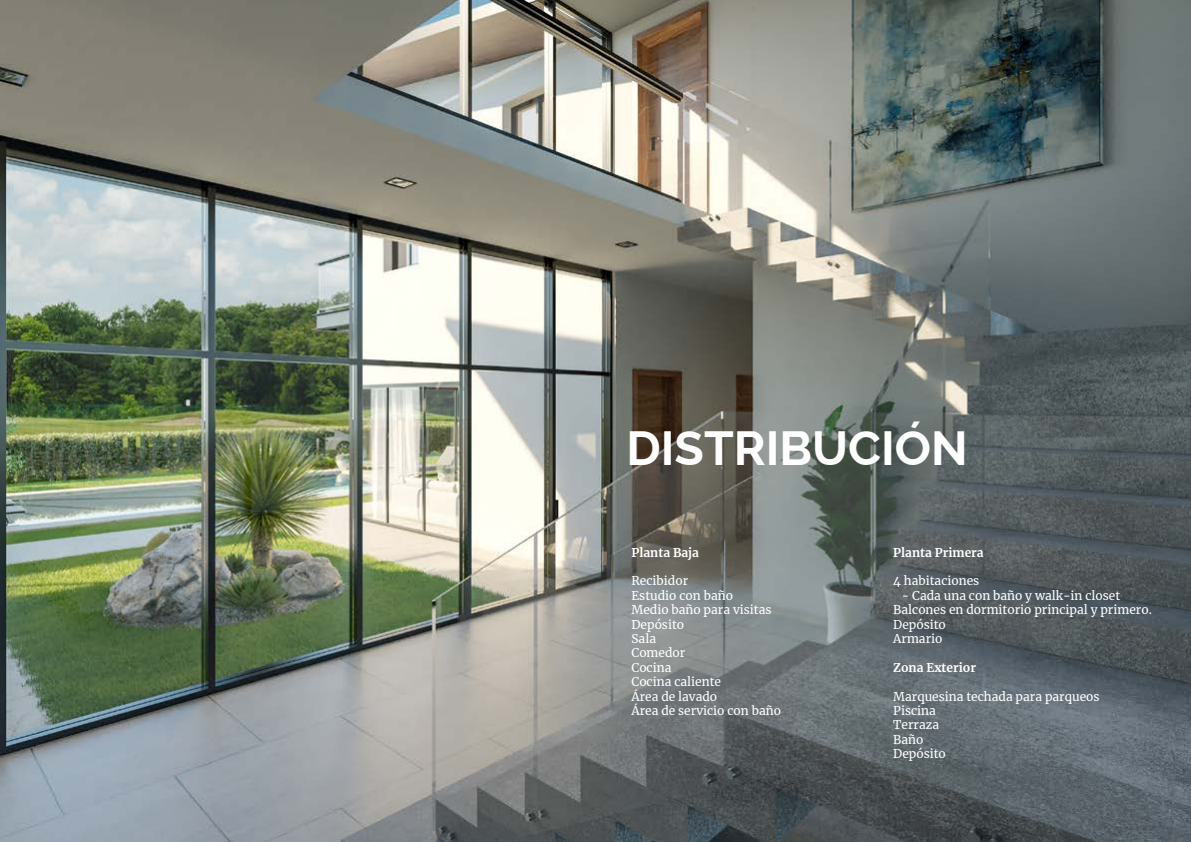
<style>
.page{position:relative;width:1191px;height:842px;background:#fff}
.page>*{position:absolute;margin:0;border:0;box-sizing:border-box;transform-origin:0 0}
.t1{font:700 48px "Raleway";color:#fff}
.t2{font:12px/14.4px "Merriweather";color:#fff}
.t3{font:700 12px "Merriweather";color:#fff}
</style>
<div class="page">
<img style="left:0;top:0;width:1191px;height:842px">
<h1 class="t1" style="left:626px;top:410px;width:343px">DISTRIBUCIÓN</h1>
<p class="t3" style="left:631px;top:544px;width:69px">Planta Baja</p>
<p class="t2" style="left:631px;top:573px;width:151px">Recibidor<br>Estudio con baño<br>Medio baño para visitas<br>Depósito<br>Sala<br>Comedor<br>Cocina<br>Cocina caliente<br>Área de lavado<br>Área de servicio con baño</p>
<p class="t3" style="left:893px;top:544px;width:92px">Planta Primera</p>
<p class="t2" style="left:893px;top:573px;width:88px">4 habitaciones</p>
<p class="t2" style="left:893px;top:588px;width:260px;text-indent:9px">- Cada una con baño y walk-in closet<br>Balcones en dormitorio principal y primero.<br>Depósito<br>Armario</p>
<p class="t3" style="left:893px;top:659px;width:84px">Zona Exterior</p>
<p class="t2" style="left:893px;top:689px;width:208px">Marquesina techada para parqueos<br>Piscina<br>Terraza<br>Baño<br>Depósito</p>
</div>
